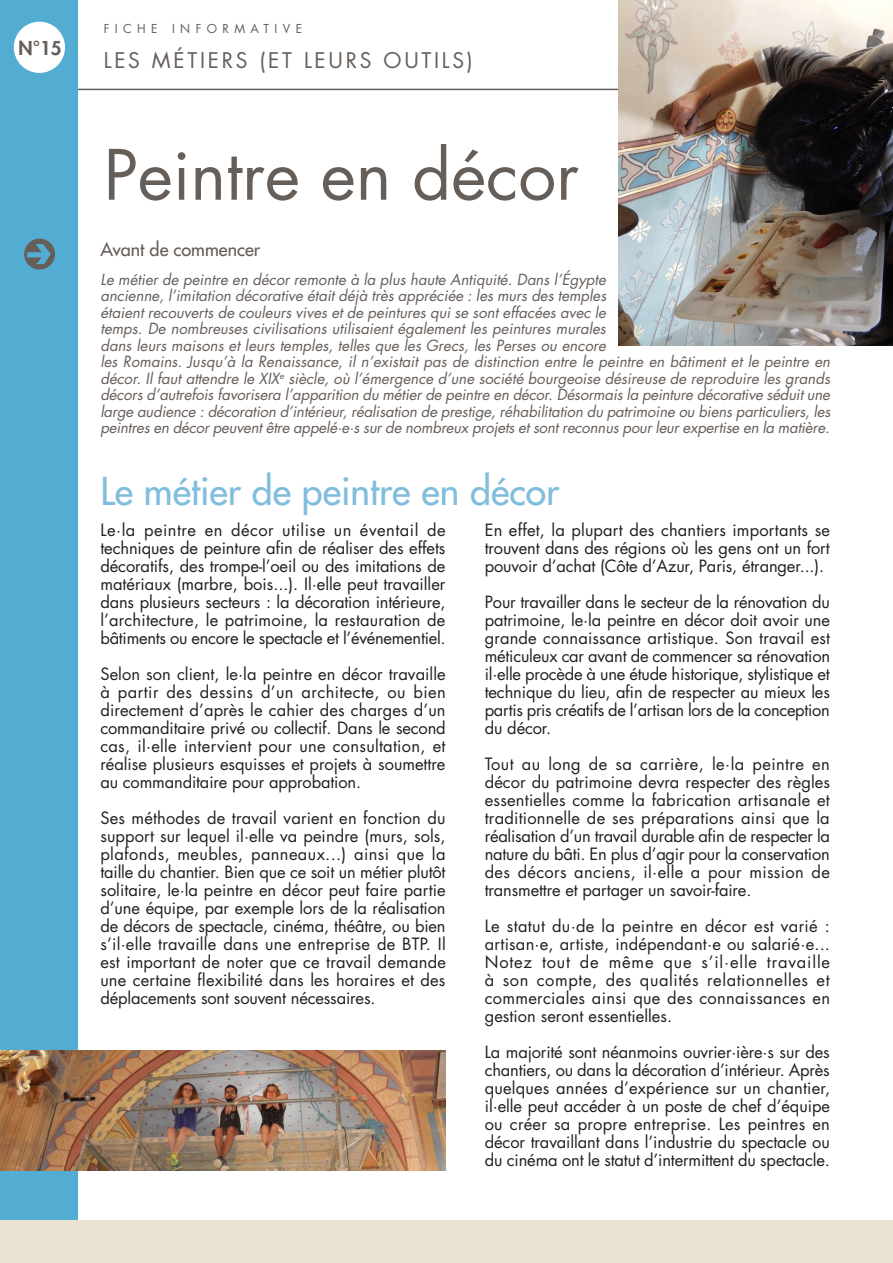
<style>
.page{position:relative;width:893px;height:1263px;background:#fff}
.page>*{position:absolute;margin:0;border:0;box-sizing:border-box;transform-origin:0 0}
.t1{font:67.5px "Futura Std";color:#665e59}
.t2{font:500 37.5px "Futura Std";color:#81bddc}
.t3{font:21px "Futura Std";letter-spacing:.13em;color:#665e59}
.t4{font:800 18.6px "Futura Std";color:#665e59}
.t5{font:500 18px "Futura Std";color:#665e59}
.Texte_basique{font:16.5px/18px "Futura Std";letter-spacing:-.01em;color:#231f20;text-align:justify}
.Style_de_paragraphe{font:italic 15px/16.5px "Futura Std";color:#665e59}
.t6{font:12px "Futura Std";letter-spacing:.45em;color:#665e59}
</style>
<div class="page">
<hr style="left:0;top:89px;width:893px;height:1px;background:#665e59">
<div style="left:0;top:0;width:78px;height:1255px;background:#53add3"></div>
<div style="left:24px;top:239px;width:31px;height:31px;background:#665e59;border-radius:50%"></div>
<svg style="left:27px;top:244px;width:24px;height:20px"></svg>
<div style="left:14px;top:22px;width:51px;height:51px;background:#fff;border-radius:50%"></div>
<img style="left:619px;top:0;width:274px;height:345px">
<div style="left:0;top:1220px;width:893px;height:43px;background:#eae3d1"></div>
<img style="left:0;top:1050px;width:446px;height:120px">
<p class="t4" style="left:19px;top:36px;width:45px">N°15</p>
<p class="t6" style="left:104px;top:21px;width:200px">FICHE INFORMATIVE</p>
<p class="t3" style="left:104px;top:47px;width:371px">LES MÉTIERS (ET LEURS OUTILS)</p>
<p class="t1" style="left:104px;top:132px;width:477px">Peintre en décor</p>
<p class="t5" style="left:100px;top:238px;width:161px">Avant de commencer</p>
<p class="Style_de_paragraphe" style="left:100px;top:271px;width:731px">Le métier de peintre en décor remonte à la plus haute Antiquité. Dans l’Égypte<br>ancienne, l’imitation décorative était déjà très appréciée : les murs des temples<br>étaient recouverts de couleurs vives et de peintures qui se sont effacées avec le<br>temps. De nombreuses civilisations utilisaient également les peintures murales<br>dans leurs maisons et leurs temples, telles que les Grecs, les Perses ou encore<br>les Romains. Jusqu’à la Renaissance, il n’existait pas de distinction entre le peintre en bâtiment et le peintre en décor. Il faut attendre le XIX<sup>e</sup> siècle, où l’émergence d’une société bourgeoise désireuse de reproduire les grands décors d’autrefois favorisera l’apparition du métier de peintre en décor. Désormais la peinture décorative séduit une large audience : décoration d’intérieur, réalisation de prestige, réhabilitation du patrimoine ou biens particuliers, les peintres en décor peuvent être appelé·e·s sur de nombreux projets et sont reconnus pour leur expertise en la matière.</p>
<p class="t2" style="left:100px;top:468px;width:460px">Le métier de peintre en décor</p>
<p class="Texte_basique" style="left:100px;top:521px;width:347px">Le·la peintre en décor utilise un éventail de techniques de peinture afin de réaliser des effets décoratifs, des trompe-l’oeil ou des imitations de matériaux (marbre, bois...). Il·elle peut travailler dans plusieurs secteurs : la décoration intérieure, l’architecture, le patrimoine, la restauration de bâtiments ou encore le spectacle et l’événementiel.</p>
<p class="Texte_basique" style="left:100px;top:665px;width:347px">Selon son client, le·la peintre en décor travaille à partir des dessins d’un architecte, ou bien directement d’après le cahier des charges d’un commanditaire privé ou collectif. Dans le second cas, il·elle intervient pour une consultation, et réalise plusieurs esquisses et projets à soumettre au commanditaire pour approbation.</p>
<p class="Texte_basique" style="left:100px;top:809px;width:347px">Ses méthodes de travail varient en fonction du support sur lequel il·elle va peindre (murs, sols, plafonds, meubles, panneaux...) ainsi que la taille du chantier. Bien que ce soit un métier plutôt solitaire, le·la peintre en décor peut faire partie d’une équipe, par exemple lors de la réalisation de décors de spectacle, cinéma, théâtre, ou bien s’il·elle travaille dans une entreprise de BTP. Il est important de noter que ce travail demande une certaine flexibilité dans les horaires et des déplacements sont souvent nécessaires.</p>
<p class="Texte_basique" style="left:485px;top:521px;width:347px">En effet, la plupart des chantiers importants se trouvent dans des régions où les gens ont un fort pouvoir d’achat (Côte d’Azur, Paris, étranger...).</p>
<p class="Texte_basique" style="left:485px;top:593px;width:347px">Pour travailler dans le secteur de la rénovation du patrimoine, le·la peintre en décor doit avoir une grande connaissance artistique. Son travail est méticuleux car avant de commencer sa rénovation il·elle procède à une étude historique, stylistique et technique du lieu, afin de respecter au mieux les partis pris créatifs de l’artisan lors de la conception du décor.</p>
<p class="Texte_basique" style="left:485px;top:755px;width:347px">Tout au long de sa carrière, le·la peintre en décor du patrimoine devra respecter des règles essentielles comme la fabrication artisanale et traditionnelle de ses préparations ainsi que la réalisation d’un travail durable afin de respecter la nature du bâti. En plus d’agir pour la conservation des décors anciens, il·elle a pour mission de transmettre et partager un savoir-faire.</p>
<p class="Texte_basique" style="left:485px;top:917px;width:347px">Le statut du·de la peintre en décor est varié : artisan·e, artiste, indépendant·e ou salarié·e...<br>Notez tout de même que s’il·elle travaille à son compte, des qualités relationnelles et commerciales ainsi que des connaissances en gestion seront essentielles.</p>
<p class="Texte_basique" style="left:485px;top:1043px;width:347px">La majorité sont néanmoins ouvrier·ière·s sur des chantiers, ou dans la décoration d’intérieur. Après quelques années d’expérience sur un chantier, il·elle peut accéder à un poste de chef d’équipe ou créer sa propre entreprise. Les peintres en décor travaillant dans l’industrie du spectacle ou du cinéma ont le statut d’intermittent du spectacle.</p>
</div>
